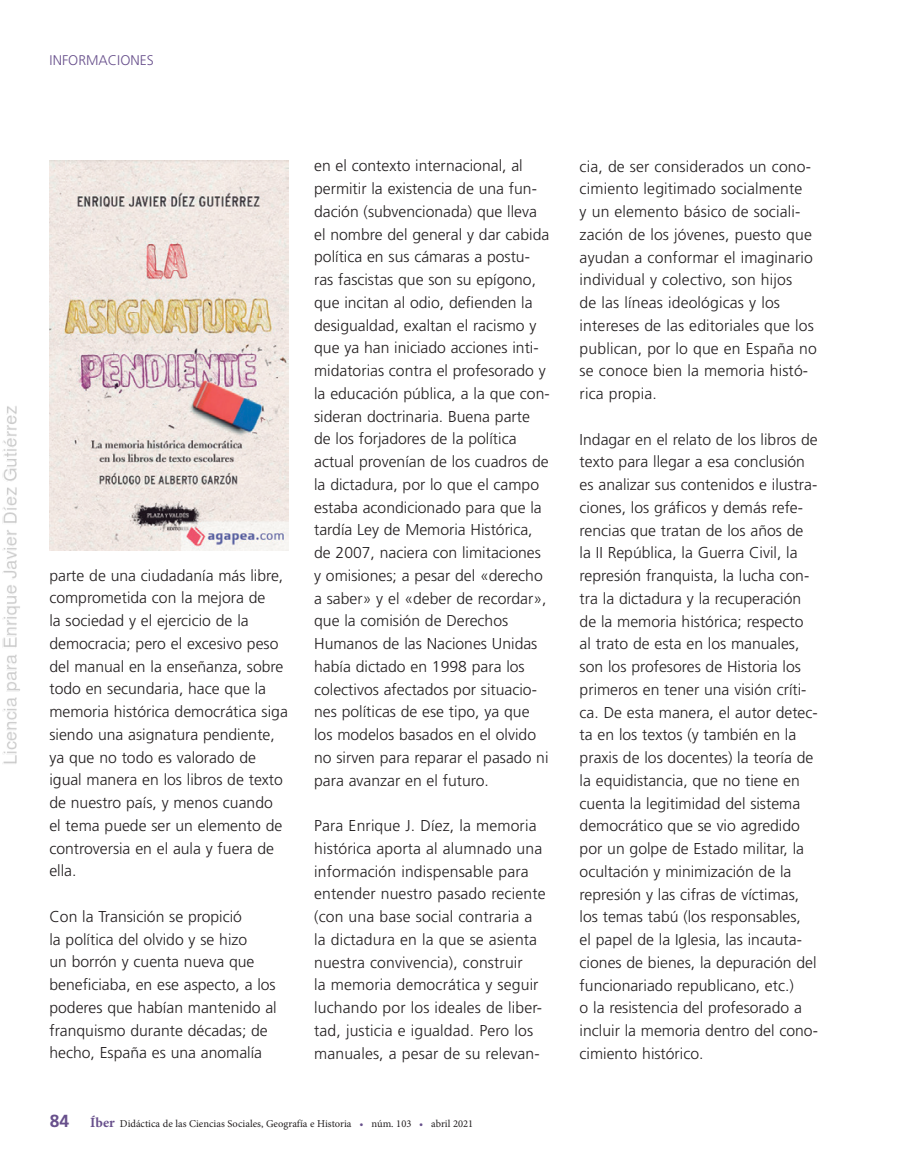
<style>
.page{position:relative;width:918px;height:1166px;background:#fff}
.page>*{position:absolute;margin:0;border:0;box-sizing:border-box;transform-origin:0 0}
.t1{font:300 15.75px/22.8px "Frutiger LT Std";color:#231f20}
.t2{font:300 14px "Frutiger LT Std";color:#68508c}
.t3{font:10.5px "Minion Pro";color:#231f20}
.s1{font-family:"Frutiger LT Std";font-weight:700;font-size:17.5px;color:#68508c}
.s2{font-weight:700;font-size:14px;color:#68508c}
.s3{color:#68508c}
</style>
<div class="page">
<img style="left:2px;top:160px;width:287px;height:604px">
<p class="t2" style="left:50px;top:52px;width:106px">INFORMACIONES</p>
<p class="t1" style="left:49px;top:564px;width:240px">parte de una ciudadanía más libre, comprometida con la mejora de<br>la sociedad y el ejercicio de la democracia; pero el excesivo peso del manual en la enseñanza, sobre todo en secundaria, hace que la memoria histórica democrática siga siendo una asignatura pendiente, ya que no todo es valorado de igual manera en los libros de texto de nuestro país, y menos cuando el tema puede ser un elemento de controversia en el aula y fuera de ella.</p>
<p class="t1" style="left:49px;top:905px;width:229px">Con la Transición se propició<br>la política del olvido y se hizo<br>un borrón y cuenta nueva que beneficiaba, en ese aspecto, a los poderes que habían mantenido al franquismo durante décadas; de hecho, España es una anomalía</p>
<p class="t1" style="left:314px;top:155px;width:237px">en el contexto internacional, al permitir la existencia de una fun&shy;dación (subvencionada) que lleva el nombre del general y dar cabida política en sus cámaras a postu&shy;ras fascistas que son su epígono, que incitan al odio, defienden la desigualdad, exaltan el racismo y que ya han iniciado acciones inti&shy;midatorias contra el profesorado y la educación pública, a la que con&shy;sideran doctrinaria. Buena parte de los forjadores de la política actual provenían de los cuadros de la dictadura, por lo que el campo estaba acondicionado para que la tardía Ley de Memoria Histórica, de 2007, naciera con limitaciones y omisiones; a pesar del «derecho a saber» y el «deber de recordar», que la comisión de Derechos<br>Humanos de las Naciones Unidas había dictado en 1998 para los colectivos afectados por situacio&shy;nes políticas de ese tipo, ya que los modelos basados en el olvido no sirven para reparar el pasado ni para avanzar en el futuro.</p>
<p class="t1" style="left:314px;top:814px;width:233px">Para Enrique J. Díez, la memoria histórica aporta al alumnado una información indispensable para entender nuestro pasado reciente (con una base social contraria a la dictadura en la que se asienta nuestra convivencia), construir<br>la memoria democrática y seguir luchando por los ideales de liber&shy;tad, justicia e igualdad. Pero los manuales, a pesar de su relevan-</p>
<p class="t3" style="left:50px;top:1116px;width:425px"><span class="s1">84</span> <span class="s2">Íber</span> Didáctica de las Ciencias Sociales, Geografía e Historia <span class="s3">•</span> núm. 103 <span class="s3">•</span> abril 2021</p>
<p class="t1" style="left:579px;top:155px;width:239px">cia, de ser considerados un cono&shy;cimiento legitimado socialmente<br>y un elemento básico de sociali&shy;zación de los jóvenes, puesto que ayudan a conformar el imaginario individual y colectivo, son hijos<br>de las líneas ideológicas y los intereses de las editoriales que los publican, por lo que en España no se conoce bien la memoria histó&shy;rica propia.</p>
<p class="t1" style="left:579px;top:428px;width:240px">Indagar en el relato de los libros de texto para llegar a esa conclusión es analizar sus contenidos e ilustra&shy;ciones, los gráficos y demás refe&shy;rencias que tratan de los años de la II República, la Guerra Civil, la represión franquista, la lucha con&shy;tra la dictadura y la recuperación de la memoria histórica; respecto al trato de esta en los manuales, son los profesores de Historia los primeros en tener una visión críti&shy;ca. De esta manera, el autor detec&shy;ta en los textos (y también en la praxis de los docentes) la teoría de la equidistancia, que no tiene en cuenta la legitimidad del sistema democrático que se vio agredido por un golpe de Estado militar, la ocultación y minimización de la represión y las cifras de víctimas, los temas tabú (los responsables,<br>el papel de la Iglesia, las incauta&shy;ciones de bienes, la depuración del funcionariado republicano, etc.)<br>o la resistencia del profesorado a incluir la memoria dentro del cono&shy;cimiento histórico.</p>
</div>
